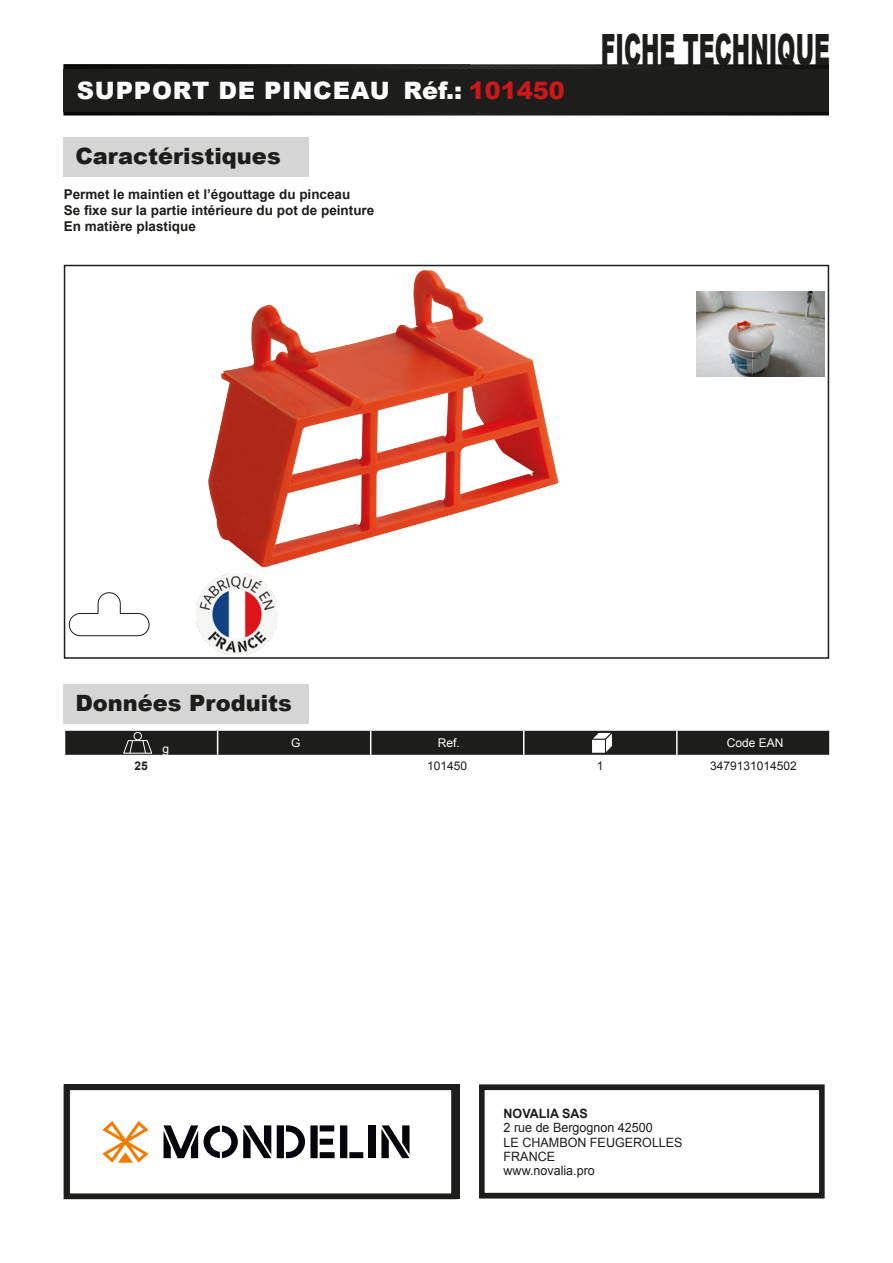
<style>
.page{position:relative;width:893px;height:1263px;background:#fff}
.page>*{position:absolute;margin:0;border:0;box-sizing:border-box;transform-origin:0 0}
.t1{font:900 43.2px "Arial";color:#1d1d1b;scale:.51 1}
.t2{font:900 24px "Arial";letter-spacing:.035em;color:#fcfcfc}
.t3{font:900 22.5px "Arial";color:#1d1d1b}
.t4{font:700 13.5px/16.2px "Arial";color:#1d1d1b}
.t5{font:12.9px/14.2px "Arial";color:#1d1d1b}
.t6{font:700 12.9px "Arial";color:#1d1d1b}
.t7{font:12px "Arial";color:#1d1d1b}
.t8{font:12px "Arial";color:#fff}
.t9{font:700 12px "Arial";color:#1d1d1b}
.s1{color:#cd171a}
</style>
<div class="page">
<img style="left:64px;top:64px;width:765px;height:51px">
<div style="left:64px;top:69px;width:765px;height:43px;background:#1d1d1b"></div>
<div style="left:479px;top:1084px;width:346px;height:114px;border:6px solid #1d1d1b"></div>
<div style="left:64px;top:137px;width:245px;height:40px;background:#d5d5d5"></div>
<div style="left:64px;top:265px;width:765px;height:394px;border:2px solid #1d1d1b"></div>
<div style="left:64px;top:684px;width:245px;height:39px;background:#d5d5d5"></div>
<svg style="left:64px;top:730px;width:766px;height:26px;background:#353533"></svg>
<img style="left:208px;top:270px;width:351px;height:298px">
<img style="left:697px;top:291px;width:127px;height:85px">
<svg style="left:69px;top:592px;width:81px;height:44px"></svg>
<img style="left:196px;top:574px;width:81px;height:81px">
<div style="left:64px;top:1084px;width:393px;height:115px;border:6px solid #1d1d1b"></div>
<svg style="left:277px;top:1125px;width:86px;height:33px"></svg>
<div style="left:369px;top:1125px;width:7px;height:33px;background:#06050b"></div>
<svg style="left:381px;top:1125px;width:28px;height:33px"></svg>
<svg style="left:102px;top:1121px;width:47px;height:42px"></svg>
<svg style="left:164px;top:1125px;width:107px;height:33px"></svg>
<h2 class="t2" style="left:77px;top:73px;width:489px">SUPPORT DE PINCEAU Réf.: <span class="s1">101450</span></h2>
<h3 class="t3" style="left:75px;top:140px;width:207px">Caractéristiques</h3>
<p class="t4" style="left:64px;top:186px;width:312px">Permet le maintien et l’égouttage du pinceau<br>Se fixe sur la partie intérieure du pot de peinture<br>En matière plastique</p>
<h1 class="t1" style="left:601px;top:18px;width:451px">FICHE TECHNIQUE</h1>
<h3 class="t3" style="left:75px;top:686px;width:218px">Données Produits</h3>
<p class="t8" style="left:162px;top:741px;width:8px">g</p>
<p class="t8" style="left:291px;top:735px;width:11px">G</p>
<p class="t8" style="left:438px;top:735px;width:24px">Ref.</p>
<p class="t8" style="left:727px;top:735px;width:58px">Code EAN</p>
<p class="t9" style="left:134px;top:758px;width:15px">25</p>
<p class="t7" style="left:427px;top:758px;width:42px">101450</p>
<p class="t7" style="left:597px;top:758px;width:8px">1</p>
<p class="t7" style="left:710px;top:758px;width:88px">3479131014502</p>
<p class="t6" style="left:504px;top:1105px;width:86px">NOVALIA SAS</p>
<p class="t5" style="left:504px;top:1121px;width:181px">2 rue de Bergognon 42500<br>LE CHAMBON FEUGEROLLES<br>FRANCE<br>www.novalia.pro</p>
</div>
